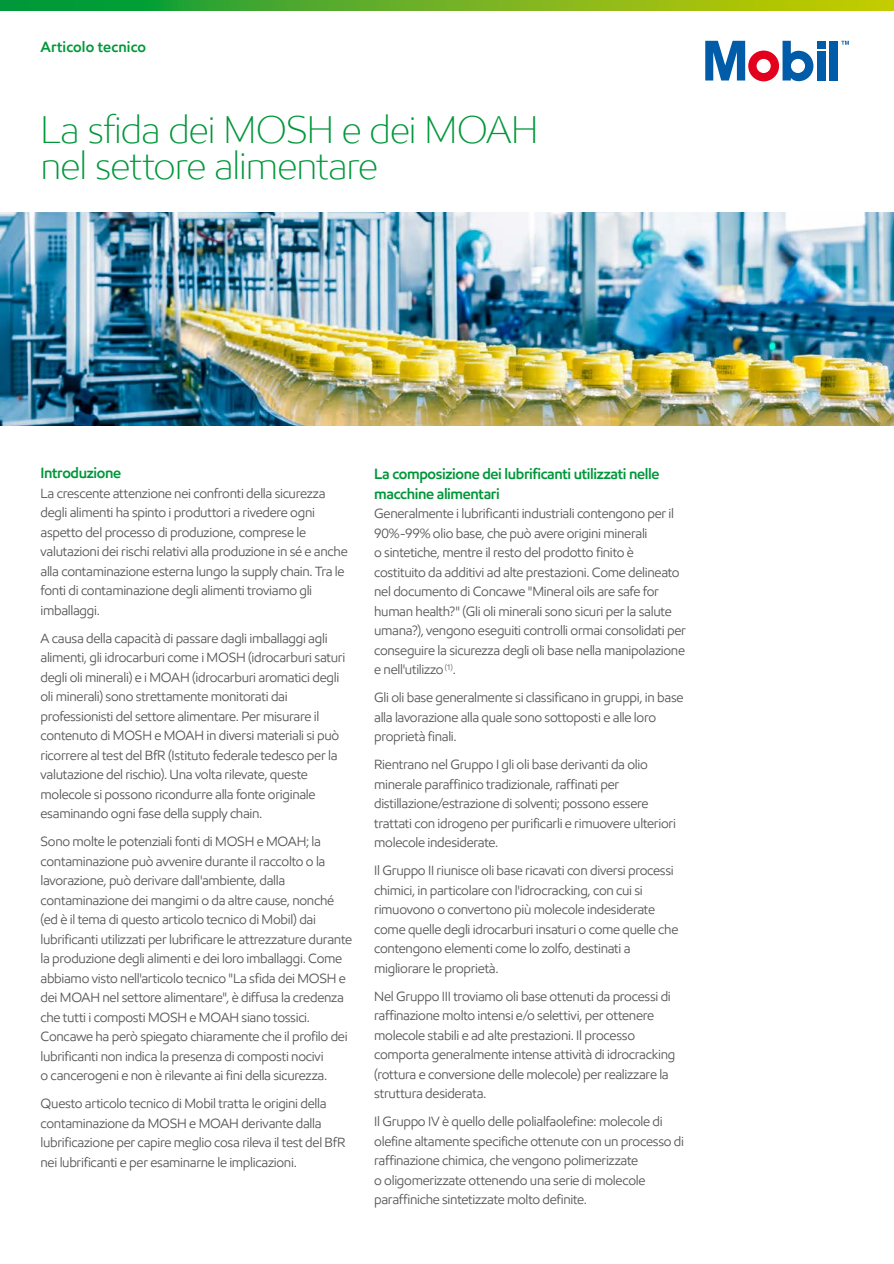
<style>
.page{position:relative;width:894px;height:1264px;background:#fff}
.page>*{position:absolute;margin:0;border:0;box-sizing:border-box;transform-origin:0 0}
.t1{font:300 39px/36px "E Mprint";letter-spacing:-.025em;color:#00973a}
.t2{font:600 15px/19.5px "E Mprint";letter-spacing:-.025em;color:#00973a}
.t3{font:600 15px "E Mprint";letter-spacing:.005em;color:#00973a}
.t4{font:13.5px/19.5px "E Mprint";letter-spacing:-.02em;color:#565655}
</style>
<div class="page">
<svg style="left:0;top:0;width:893px;height:11px;background:#66b121"></svg>
<div style="left:816px;top:41px;width:8px;height:8px;background:#005ba9"></div>
<div style="left:816px;top:51px;width:8px;height:29px;background:#005ba9"></div>
<div style="left:829px;top:41px;width:8px;height:39px;background:#005ba9"></div>
<svg style="left:705px;top:41px;width:108px;height:40px"></svg>
<svg style="left:841px;top:41px;width:7px;height:4px"></svg>
<img style="left:0;top:213px;width:893px;height:212px">
<h1 class="t3" style="left:40px;top:37px;width:107px">Articolo tecnico</h1>
<p class="t1" style="left:40px;top:111px;width:499px">La sfida dei MOSH e dei MOAH nel settore alimentare</p>
<h2 class="t2" style="left:40px;top:463px;width:82px">Introduzione</h2>
<p class="t4" style="left:40px;top:483px;width:286px">La crescente attenzione nei confronti della sicurezza</p>
<p class="t4" style="left:40px;top:503px;width:276px">degli alimenti ha spinto i produttori a rivedere ogni</p>
<p class="t4" style="left:40px;top:522px;width:267px">aspetto del processo di produzione, comprese le</p>
<p class="t4" style="left:40px;top:542px;width:308px">valutazioni dei rischi relativi alla produzione in sé e anche</p>
<p class="t4" style="left:40px;top:561px;width:305px">alla contaminazione esterna lungo la supply chain. Tra le</p>
<p class="t4" style="left:40px;top:581px;width:273px">fonti di contaminazione degli alimenti troviamo gli</p>
<p class="t4" style="left:40px;top:600px;width:61px">imballaggi.</p>
<p class="t4" style="left:40px;top:628px;width:288px">A causa della capacità di passare dagli imballaggi agli</p>
<p class="t4" style="left:40px;top:648px;width:306px">alimenti, gli idrocarburi come i MOSH (idrocarburi saturi degli oli minerali) e i MOAH (idrocarburi aromatici degli</p>
<p class="t4" style="left:40px;top:687px;width:280px">oli minerali) sono strettamente monitorati dai professionisti del settore alimentare. Per misurare il</p>
<p class="t4" style="left:40px;top:726px;width:300px">contenuto di MOSH e MOAH in diversi materiali si può ricorrere al test del BfR (Istituto federale tedesco per la valutazione del rischio). Una volta rilevate, queste</p>
<p class="t4" style="left:40px;top:784px;width:276px">molecole si possono ricondurre alla fonte originale esaminando ogni fase della supply chain.</p>
<p class="t4" style="left:40px;top:832px;width:295px">Sono molte le potenziali fonti di MOSH e MOAH; la contaminazione può avvenire durante il raccolto o la lavorazione, può derivare dall'ambiente, dalla contaminazione dei mangimi o da altre cause, nonché (ed è il tema di questo articolo tecnico di Mobil) dai</p>
<p class="t4" style="left:40px;top:929px;width:313px">lubrificanti utilizzati per lubrificare le attrezzature durante la produzione degli alimenti e dei loro imballaggi. Come</p>
<p class="t4" style="left:40px;top:968px;width:308px">abbiamo visto nell'articolo tecnico "La sfida dei MOSH e dei MOAH nel settore alimentare", è diffusa la credenza che tutti i composti MOSH e MOAH siano tossici.<br>Concawe ha però spiegato chiaramente che il profilo dei lubrificanti non indica la presenza di composti nocivi</p>
<p class="t4" style="left:40px;top:1066px;width:288px">o cancerogeni e non è rilevante ai fini della sicurezza.</p>
<p class="t4" style="left:40px;top:1094px;width:306px">Questo articolo tecnico di Mobil tratta le origini della contaminazione da MOSH e MOAH derivante dalla lubrificazione per capire meglio cosa rileva il test del BfR</p>
<p class="t4" style="left:40px;top:1152px;width:258px">nei lubrificanti e per esaminarne le implicazioni.</p>
<h3 class="t2" style="left:374px;top:464px;width:286px">La composizione dei lubrificanti utilizzati nelle macchine alimentari</h3>
<p class="t4" style="left:374px;top:503px;width:301px">Generalmente i lubrificanti industriali contengono per il<br>90%-99% olio base, che può avere origini minerali</p>
<p class="t4" style="left:374px;top:542px;width:313px">o sintetiche, mentre il resto del prodotto finito è costituito da additivi ad alte prestazioni. Come delineato nel documento di Concawe "Mineral oils are safe for human health?" (Gli oli minerali sono sicuri per la salute umana?), vengono eseguiti controlli ormai consolidati per</p>
<p class="t4" style="left:374px;top:640px;width:312px">conseguire la sicurezza degli oli base nella manipolazione e nell'utilizzo <sup>(1)</sup>.</p>
<p class="t4" style="left:374px;top:687px;width:311px">Gli oli base generalmente si classificano in gruppi, in base</p>
<p class="t4" style="left:374px;top:707px;width:283px">alla lavorazione alla quale sono sottoposti e alle loro</p>
<p class="t4" style="left:374px;top:726px;width:84px">proprietà finali.</p>
<p class="t4" style="left:374px;top:754px;width:275px">Rientrano nel Gruppo I gli oli base derivanti da olio</p>
<p class="t4" style="left:374px;top:774px;width:246px">minerale paraffinico tradizionale, raffinati per</p>
<p class="t4" style="left:374px;top:793px;width:303px">distillazione/estrazione di solventi; possono essere trattati con idrogeno per purificarli e rimuovere ulteriori</p>
<p class="t4" style="left:374px;top:832px;width:126px">molecole indesiderate.</p>
<p class="t4" style="left:374px;top:860px;width:305px">Il Gruppo II riunisce oli base ricavati con diversi processi chimici, in particolare con l'idrocracking, con cui si rimuovono o convertono più molecole indesiderate come quelle degli idrocarburi insaturi o come quelle che</p>
<p class="t4" style="left:374px;top:938px;width:258px">contengono elementi come lo zolfo, destinati a migliorare le proprietà.</p>
<p class="t4" style="left:374px;top:986px;width:302px">Nel Gruppo III troviamo oli base ottenuti da processi di raffinazione molto intensi e/o selettivi, per ottenere molecole stabili e ad alte prestazioni. Il processo comporta generalmente intense attività di idrocracking (rottura e conversione delle molecole) per realizzare la</p>
<p class="t4" style="left:374px;top:1083px;width:114px">struttura desiderata.</p>
<p class="t4" style="left:374px;top:1111px;width:290px">Il Gruppo IV è quello delle polialfaolefine: molecole di</p>
<p class="t4" style="left:374px;top:1131px;width:311px">olefine altamente specifiche ottenute con un processo di</p>
<p class="t4" style="left:374px;top:1150px;width:273px">raffinazione chimica, che vengono polimerizzate o oligomerizzate ottenendo una serie di molecole</p>
<p class="t4" style="left:374px;top:1189px;width:214px">paraffiniche sintetizzate molto definite.</p>
</div>
